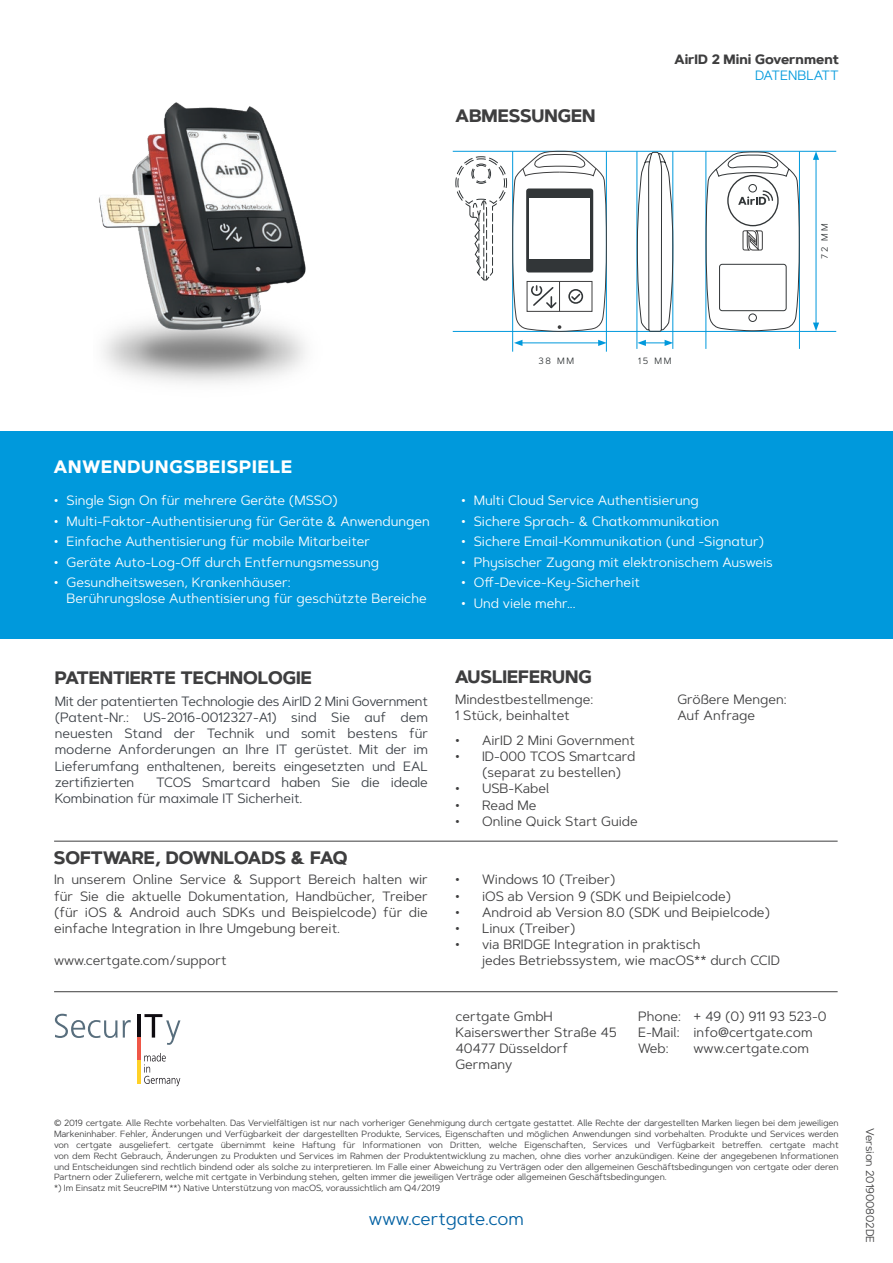
<style>
.page{position:relative;width:893px;height:1263px;background:#fff}
.page>*{position:absolute;margin:0;border:0;box-sizing:border-box;transform-origin:0 0}
.t1{font:700 18px "Artegra Sans";color:#3e3e3f}
.t2{font:700 18px "Artegra Sans";letter-spacing:.05em;color:#fff}
.t3{font:18px "Artegra Sans Alt";color:#0060a2}
.t4{font:13.5px/16.2px "Artegra Sans";color:#3e3e3f}
.t5{font:13.5px/16.2px "Artegra Sans Alt";color:#fff}
.t6{font:13.5px/16.2px "Artegra Sans Alt";letter-spacing:-.01em;color:#3a3f45;text-align:justify}
.t7{font:700 13.5px "Artegra Sans";color:#3e3e3f}
.t8{font:13.5px "Artegra Sans";color:#0099dc}
.t9{font:11.25px "Artegra Sans";letter-spacing:-.005em;color:#3e3e3f}
.t10{font:9.15px "Artegra Sans Alt";letter-spacing:.2em;color:#323638}
.t11{font:9px/10.8px "Artegra Sans";letter-spacing:-.01em;color:#3e3e3f}
</style>
<div class="page">
<hr style="left:54px;top:991px;width:784px;height:1px;background:#3e3e3f">
<hr style="left:54px;top:841px;width:784px;height:1px;background:#3e3e3f">
<hr style="left:138px;top:1014px;width:3px;height:23px;background:#0e0b10">
<hr style="left:138px;top:1037px;width:3px;height:24px;background:#ef5747">
<hr style="left:138px;top:1061px;width:3px;height:23px;background:#ffd127">
<svg style="left:55px;top:1014px;width:76px;height:24px"></svg>
<svg style="left:144px;top:1014px;width:36px;height:31px"></svg>
<svg style="left:144px;top:1053px;width:36px;height:33px"></svg>
<div style="left:0;top:431px;width:893px;height:208px;background:#0099dc"></div>
<img style="left:99px;top:102px;width:207px;height:281px">
<hr style="left:512px;top:151px;width:1px;height:201px;background:#0099dc">
<hr style="left:606px;top:151px;width:1px;height:201px;background:#0099dc">
<hr style="left:706px;top:151px;width:1px;height:198px;background:#0099dc">
<hr style="left:672px;top:151px;width:1px;height:198px;background:#0099dc">
<hr style="left:637px;top:151px;width:1px;height:198px;background:#0099dc">
<hr style="left:799px;top:151px;width:1px;height:198px;background:#0099dc">
<hr style="left:816px;top:157px;width:1px;height:168px;background:#0099dc">
<svg style="left:813px;top:152px;width:6px;height:8px"></svg>
<svg style="left:813px;top:323px;width:6px;height:8px"></svg>
<hr style="left:453px;top:331px;width:383px;height:1px;background:#0099dc">
<hr style="left:453px;top:151px;width:383px;height:1px;background:#0099dc">
<hr style="left:520px;top:343px;width:81px;height:1px;background:#0099dc">
<svg style="left:598px;top:340px;width:9px;height:6px"></svg>
<svg style="left:514px;top:340px;width:8px;height:6px"></svg>
<svg style="left:637px;top:340px;width:36px;height:6px"></svg>
<svg style="left:637px;top:151px;width:36px;height:181px"></svg>
<svg style="left:456px;top:151px;width:151px;height:181px"></svg>
<svg style="left:705px;top:151px;width:95px;height:180px"></svg>
<h1 class="t1" style="left:455px;top:103px;width:141px">ABMESSUNGEN</h1>
<h2 class="t7" style="left:675px;top:49px;width:166px">AirID 2 Mini Government</h2>
<h2 class="t8" style="left:755px;top:66px;width:85px">DATENBLATT</h2>
<p class="t10" style="left:818px;top:259px;width:37px;rotate:-90deg">72 MM</p>
<p class="t10" style="left:538px;top:354px;width:37px">38 MM</p>
<p class="t10" style="left:638px;top:354px;width:35px">15 MM</p>
<h1 class="t2" style="left:54px;top:454px;width:240px">ANWENDUNGSBEISPIELE</h1>
<h2 class="t5" style="left:54px;top:492px;width:286px">• Single Sign On für mehrere Geräte (MSSO)</h2>
<h2 class="t5" style="left:54px;top:513px;width:377px">• Multi-Faktor-Authentisierung für Geräte &amp; Anwendungen</h2>
<h2 class="t5" style="left:54px;top:533px;width:318px">• Einfache Authentisierung für mobile Mitarbeiter</h2>
<h2 class="t5" style="left:54px;top:554px;width:327px">• Geräte Auto-Log-Off durch Entfernungsmessung</h2>
<h2 class="t5" style="left:67px;top:574px;width:362px;text-indent:-13px">• Gesundheitswesen, Krankenhäuser:<br>Berührungslose Authentisierung für geschützte Bereiche</h2>
<h1 class="t1" style="left:55px;top:665px;width:259px">PATENTIERTE TECHNOLOGIE</h1>
<p class="t6" style="left:55px;top:693px;width:375px">Mit der patentierten Technologie des AirID 2 Mini Government (Patent-Nr.: US-2016-0012327-A1) sind Sie auf dem neuesten Stand der Technik und somit bestens für moderne Anforderungen an Ihre IT gerüstet. Mit der im Lieferumfang enthaltenen, bereits eingesetzten und EAL zertifizierten</p>
<h2 class="t6" style="left:55px;top:774px;width:375px;text-indent:102px">TCOS Smartcard haben Sie die ideale<br>Kombination für maximale IT Sicherheit.</h2>
<h1 class="t1" style="left:54px;top:844px;width:295px">SOFTWARE, DOWNLOADS &amp; FAQ</h1>
<h2 class="t4" style="left:54px;top:871px;width:375px;text-align:justify">In unserem Online Service &amp; Support Bereich halten wir für Sie die aktuelle Dokumentation, Handbücher, Treiber (für iOS &amp; Android auch SDKs und Beispielcode) für die einfache Integration in Ihre Umgebung bereit.</h2>
<h2 class="t4" style="left:54px;top:952px;width:174px">www.certgate.com/support</h2>
<h2 class="t5" style="left:461px;top:492px;width:239px">• Multi Cloud Service Authentisierung</h2>
<h2 class="t5" style="left:461px;top:513px;width:260px">• Sichere Sprach- &amp; Chatkommunikation</h2>
<h2 class="t5" style="left:461px;top:533px;width:305px">• Sichere Email-Kommunikation (und -Signatur)</h2>
<h2 class="t5" style="left:461px;top:554px;width:313px">• Physischer Zugang mit elektronischem Ausweis</h2>
<h2 class="t5" style="left:461px;top:574px;width:180px">• Off-Device-Key-Sicherheit</h2>
<h2 class="t5" style="left:461px;top:594px;width:116px">• Und viele mehr...</h2>
<h1 class="t1" style="left:455px;top:663px;width:138px">AUSLIEFERUNG</h1>
<h2 class="t4" style="left:455px;top:691px;width:140px">Mindestbestellmenge:<br>1 Stück, beinhaltet</h2>
<h2 class="t4" style="left:455px;top:732px;width:181px">• AirID 2 Mini Government</h2>
<h2 class="t4" style="left:482px;top:748px;width:155px;text-indent:-27px">• ID-000 TCOS Smartcard (separat zu bestellen)</h2>
<h2 class="t4" style="left:455px;top:780px;width:96px">• USB-Kabel</h2>
<h2 class="t4" style="left:455px;top:796px;width:83px">• Read Me</h2>
<h2 class="t4" style="left:455px;top:813px;width:184px">• Online Quick Start Guide</h2>
<h2 class="t4" style="left:677px;top:691px;width:111px">Größere Mengen:<br>Auf Anfrage</h2>
<h2 class="t4" style="left:455px;top:871px;width:162px">• Windows 10 (Treiber)</h2>
<h2 class="t4" style="left:455px;top:887px;width:278px">• iOS ab Version 9 (SDK und Beipielcode)</h2>
<h2 class="t4" style="left:455px;top:904px;width:317px">• Android ab Version 8.0 (SDK und Beipielcode)</h2>
<h2 class="t4" style="left:455px;top:920px;width:122px">• Linux (Treiber)</h2>
<h2 class="t4" style="left:482px;top:936px;width:300px;text-indent:-27px">• via BRIDGE Integration in praktisch<br>jedes Betriebssystem, wie macOS** durch CCID</h2>
<h2 class="t4" style="left:455px;top:1008px;width:163px">certgate GmbH<br>Kaiserswerther Straße 45<br>40477 Düsseldorf<br>Germany</h2>
<h2 class="t4" style="left:638px;top:1008px;width:190px">Phone: + 49 (0) 911 93 523-0<br>E-Mail: info@certgate.com<br>Web:</h2>
<h2 class="t4" style="left:693px;top:1040px;width:117px">www.certgate.com</h2>
<p class="t11" style="left:54px;top:1118px;width:786px">© 2019 certgate. Alle Rechte vorbehalten. Das Vervielfältigen ist nur nach vorheriger Genehmigung durch certgate gestattet. Alle Rechte der dargestellten Marken liegen bei dem jeweiligen Markeninhaber. Fehler, Änderungen und Verfügbarkeit der dargestellten Produkte, Services, Eigenschaften und möglichen Anwendungen sind vorbehalten. Produkte und Services werden von certgate ausgeliefert. certgate übernimmt keine Haftung für Informationen von Dritten, welche Eigenschaften, Services und Verfügbarkeit betreffen. certgate macht von dem Recht Gebrauch, Änderungen zu Produkten und Services im Rahmen der Produktentwicklung zu machen, ohne dies vorher anzukündigen. Keine der angegebenen Informationen und Entscheidungen sind rechtlich bindend oder als solche zu interpretieren. Im Falle einer Abweichung zu Verträgen oder den allgemeinen Geschäftsbedingungen von certgate oder deren Partnern oder Zulieferern, welche mit certgate in Verbindung stehen, gelten immer die jeweiligen Verträge oder allgemeinen Geschäftsbedingungen.<br>*) Im Einsatz mit SeucrePIM **) Native Unterstützung von macOS, voraussichtlich am Q4/2019</p>
<h1 class="t3" style="left:369px;top:1206px;width:157px">www.certgate.com</h1>
<p class="t9" style="left:878px;top:1127px;width:117px;rotate:90deg">Version 201900802DE</p>
</div>
